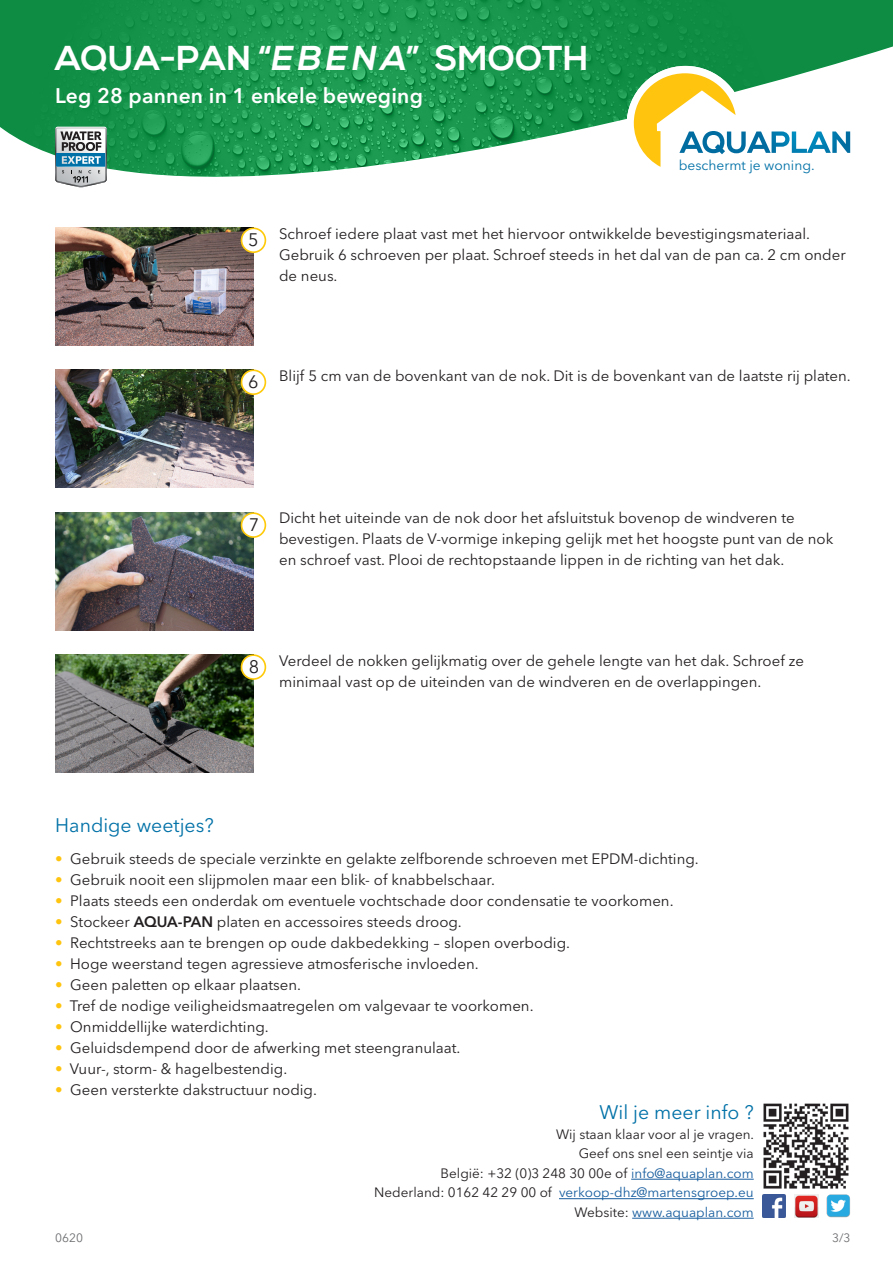
<style>
.page{position:relative;width:893px;height:1263px;background:#fff}
.page>*{position:absolute;margin:0;border:0;box-sizing:border-box;transform-origin:0 0}
.t1{font:700 34.5px "Nexa";letter-spacing:.01em;color:#fff}
.t2{font:600 21px "Avenir Next LT Pro";letter-spacing:.01em;color:#fff}
.t3{font:19.5px "Avenir Next LT Pro";color:#0071a7}
.t4{font:18px "Avenir Next LT Pro";color:#231f20}
.t5{font:15px/21px "Avenir Next LT Pro";color:#231f20}
.t6{font:13.8px "Avenir Next LT Pro";color:#0071a7}
.t7{font:13.5px "Avenir Next LT Pro";color:#231f20}
.t8{font:13.5px "Avenir Next LT Pro";color:#175d9e}
.t9{font:12px "Avenir Next LT Pro";color:#6c6d70}
.s1{font-style:italic}
.s2{font-weight:600;color:#fec40e}
.s3{font-weight:600}
.s4{color:#175d9e}
.s5{color:#231f20}
</style>
<div class="page">
<img style="left:55px;top:512px;width:198px;height:118px">
<img style="left:55px;top:654px;width:198px;height:118px">
<img style="left:55px;top:369px;width:198px;height:118px">
<img style="left:55px;top:275px;width:198px;height:70px">
<img style="left:763px;top:1103px;width:86px;height:86px">
<hr style="left:631px;top:1179px;width:123px;height:1px;background:#175d9e">
<hr style="left:559px;top:1198px;width:195px;height:1px;background:#175d9e">
<hr style="left:632px;top:1218px;width:122px;height:1px;background:#175d9e">
<img style="left:827px;top:1194px;width:23px;height:24px">
<img style="left:794px;top:1194px;width:24px;height:24px">
<img style="left:762px;top:1194px;width:24px;height:24px">
<div style="left:242px;top:513px;width:23px;height:24px;background:#fff;border-radius:50%"></div>
<div style="left:241px;top:512px;width:25px;height:26px;border:2px solid #feca0a;border-radius:50%"></div>
<div style="left:242px;top:655px;width:23px;height:24px;background:#fff;border-radius:50%"></div>
<div style="left:241px;top:654px;width:25px;height:26px;border:2px solid #feca0a;border-radius:50%"></div>
<div style="left:242px;top:370px;width:23px;height:24px;background:#fff;border-radius:50%"></div>
<div style="left:241px;top:369px;width:25px;height:26px;border:2px solid #feca0a;border-radius:50%"></div>
<img style="left:55px;top:257px;width:199px;height:18px">
<img style="left:0;top:0;width:893px;height:257px">
<svg style="left:55px;top:127px;width:52px;height:60px"></svg>
<div style="left:627px;top:66px;width:117px;height:118px;background:#fff;border-radius:50%"></div>
<svg style="left:634px;top:73px;width:216px;height:94px"></svg>
<p class="t1" style="left:55px;top:38px;width:534px">AQUA-PAN “<span class="s1">EBENA</span>” SMOOTH</p>
<p class="t2" style="left:55px;top:83px;width:369px">Leg 28 pannen in 1 enkele beweging</p>
<p class="t6" style="left:679px;top:157px;width:137px">beschermt je woning.</p>
<p class="t4" style="left:248px;top:229px;width:12px">5</p>
<p class="t5" style="left:279px;top:223px;width:568px">Schroef iedere plaat vast met het hiervoor ontwikkelde bevestigingsmateriaal.<br>Gebruik 6 schroeven per plaat. Schroef steeds in het dal van de pan ca. 2 cm onder de neus.</p>
<p class="t4" style="left:248px;top:371px;width:12px">6</p>
<p class="t5" style="left:279px;top:365px;width:573px">Blijf 5 cm van de bovenkant van de nok. Dit is de bovenkant van de laatste rij platen.</p>
<p class="t4" style="left:249px;top:514px;width:12px">7</p>
<p class="t5" style="left:279px;top:507px;width:556px">Dicht het uiteinde van de nok door het afsluitstuk bovenop de windveren te bevestigen. Plaats de V-vormige inkeping gelijk met het hoogste punt van de nok en schroef vast. Plooi de rechtopstaande lippen in de richting van het dak.</p>
<p class="t4" style="left:249px;top:656px;width:12px">8</p>
<p class="t5" style="left:279px;top:650px;width:526px">Verdeel de nokken gelijkmatig over de gehele lengte van het dak. Schroef ze minimaal vast op de uiteinden van de windveren en de overlappingen.</p>
<p class="t3" style="left:55px;top:814px;width:160px">Handige weetjes?</p>
<p class="t5" style="left:55px;top:848px;width:645px"><span class="s2">•</span> Gebruik steeds de speciale verzinkte en gelakte zelfborende schroeven met EPDM-dichting.</p>
<p class="t5" style="left:55px;top:869px;width:441px"><span class="s2">•</span> Gebruik nooit een slijpmolen maar een blik- of knabbelschaar.</p>
<p class="t5" style="left:55px;top:890px;width:620px"><span class="s2">•</span> Plaats steeds een onderdak om eventuele vochtschade door condensatie te voorkomen.</p>
<p class="t5" style="left:55px;top:911px;width:408px"><span class="s2">•</span> Stockeer <span class="s3">AQUA-PAN</span> platen en accessoires steeds droog.</p>
<p class="t5" style="left:55px;top:932px;width:516px"><span class="s2">•</span> Rechtstreeks aan te brengen op oude dakbedekking - slopen overbodig.</p>
<p class="t5" style="left:55px;top:953px;width:425px"><span class="s2">•</span> Hoge weerstand tegen agressieve atmosferische invloeden.</p>
<p class="t5" style="left:55px;top:974px;width:247px"><span class="s2">•</span> Geen paletten op elkaar plaatsen.</p>
<p class="t5" style="left:55px;top:995px;width:480px"><span class="s2">•</span> Tref de nodige veiligheidsmaatregelen om valgevaar te voorkomen.</p>
<p class="t5" style="left:55px;top:1016px;width:215px"><span class="s2">•</span> Onmiddellijke waterdichting.</p>
<p class="t5" style="left:55px;top:1037px;width:407px"><span class="s2">•</span> Geluidsdempend door de afwerking met steengranulaat.</p>
<p class="t5" style="left:55px;top:1058px;width:234px"><span class="s2">•</span> Vuur-, storm- &amp; hagelbestendig.</p>
<p class="t5" style="left:55px;top:1079px;width:263px"><span class="s2">•</span> Geen versterkte dakstructuur nodig.</p>
<p class="t9" style="left:55px;top:1231px;width:29px">0620</p>
<p class="t3" style="left:600px;top:1101px;width:156px">Wil je meer info ?</p>
<p class="t7" style="left:556px;top:1126px;width:199px">Wij staan klaar voor al je vragen.</p>
<p class="t7" style="left:579px;top:1145px;width:176px">Geef ons snel een seintje via</p>
<p class="t7" style="left:441px;top:1165px;width:315px">België: +32 (0)3 248 30 00e of <span class="s4">info@aquaplan.com</span></p>
<p class="t8" style="left:374px;top:1184px;width:381px"><span class="s5">Nederland: 0162 42 29 00 of</span> verkoop-dhz@martensgroep.eu</p>
<p class="t8" style="left:574px;top:1204px;width:181px"><span class="s5">Website:</span> www.aquaplan.com</p>
<p class="t9" style="left:832px;top:1231px;width:20px">3/3</p>
</div>
